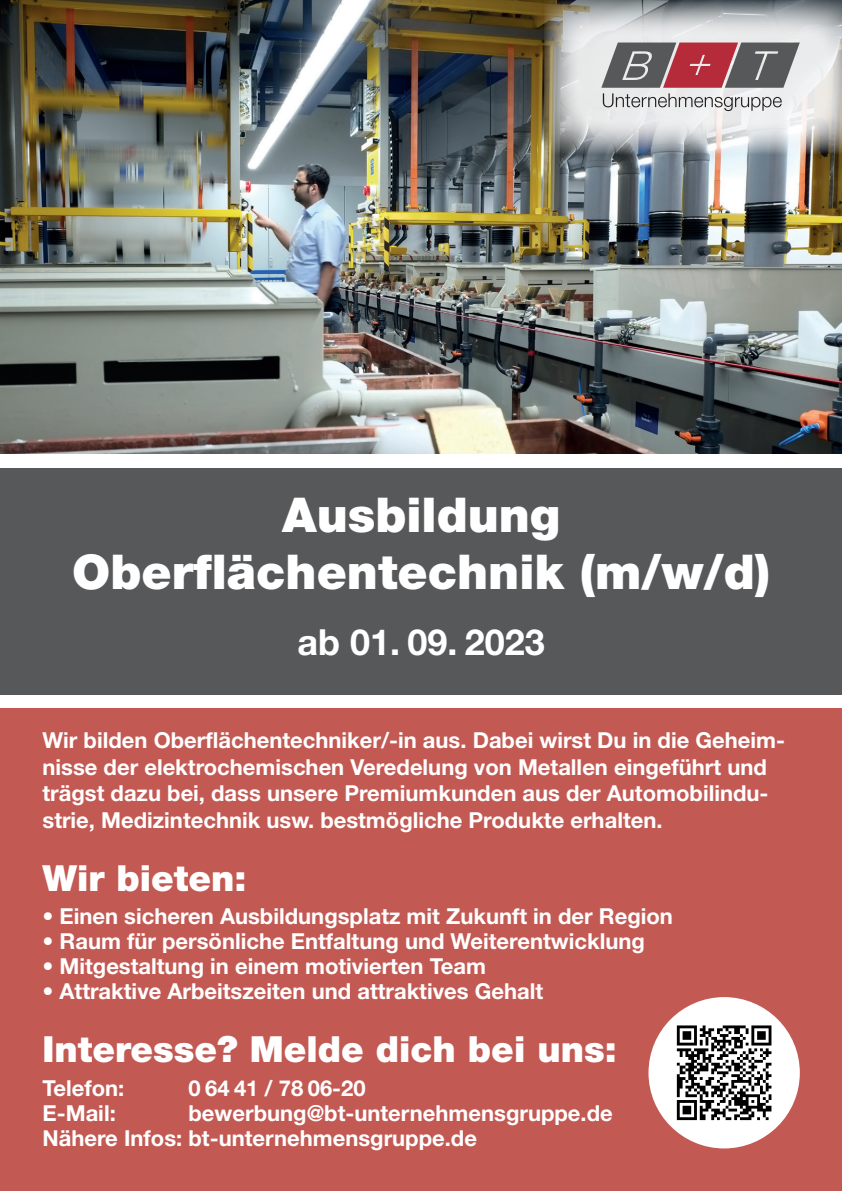
<style>
.page{position:relative;width:842px;height:1191px;background:#fff}
.page>*{position:absolute;margin:0;border:0;box-sizing:border-box;transform-origin:0 0}
.t1{font:900 48px/57.6px "Helvetica Neue LT Pro";color:#fff;text-align:center}
.t2{font:900 36px "Helvetica Neue LT Pro";color:#fff}
.t3{font:700 36px "Helvetica Neue LT Pro";color:#fff}
.t4{font:700 22px/26.4px "Helvetica Neue LT Pro";color:#fff}
</style>
<div class="page">
<img style="left:0;top:0;width:842px;height:454px">
<svg style="left:544px;top:0;width:298px;height:154px;background:#c1c2c2"></svg>
<svg style="left:601px;top:43px;width:199px;height:68px;background:#a2898c"></svg>
<div style="left:0;top:468px;width:842px;height:226px;background:#57585a"></div>
<div style="left:0;top:709px;width:842px;height:482px;background:#c35953"></div>
<div style="left:648px;top:997px;width:152px;height:151px;background:#fff;border-radius:50%"></div>
<svg style="left:676px;top:1025px;width:96px;height:96px"></svg>
<svg style="left:677px;top:1025px;width:94px;height:95px"></svg>
<h1 class="t1" style="left:72px;top:485px;width:699px">Ausbildung<br>Oberflächentechnik (m/w/d)</h1>
<h2 class="t3" style="left:298px;top:620px;width:249px">ab 01. 09. 2023</h2>
<p class="t4" style="left:43px;top:726px;width:744px">Wir bilden Oberflächentechniker/-in aus. Dabei wirst Du in die Geheim&shy;nisse der elektrochemischen Veredelung von Metallen eingeführt und trägst dazu bei, dass unsere Premiumkunden aus der Automobilindu&shy;strie, Medizintechnik usw. bestmögliche Produkte erhalten.</p>
<h2 class="t2" style="left:43px;top:856px;width:206px">Wir bieten:</h2>
<p class="t4" style="left:43px;top:902px;width:632px">• Einen sicheren Ausbildungsplatz mit Zukunft in der Region</p>
<p class="t4" style="left:43px;top:927px;width:604px">• Raum für persönliche Entfaltung und Weiterentwicklung</p>
<p class="t4" style="left:43px;top:952px;width:445px">• Mitgestaltung in einem motivierten Team</p>
<p class="t4" style="left:43px;top:977px;width:502px">• Attraktive Arbeitszeiten und attraktives Gehalt</p>
<h2 class="t2" style="left:43px;top:1027px;width:576px">Interesse? Melde dich bei uns:</h2>
<p class="t4" style="left:43px;top:1074px;width:83px">Telefon:</p>
<p class="t4" style="left:189px;top:1074px;width:179px">0 64 41 / 78 06-20</p>
<p class="t4" style="left:43px;top:1099px;width:75px">E-Mail:</p>
<p class="t4" style="left:43px;top:1099px;width:572px;line-height:25px;text-indent:146px">bewerbung@bt-unternehmensgruppe.de<br>Nähere Infos: bt-unternehmensgruppe.de</p>
</div>
